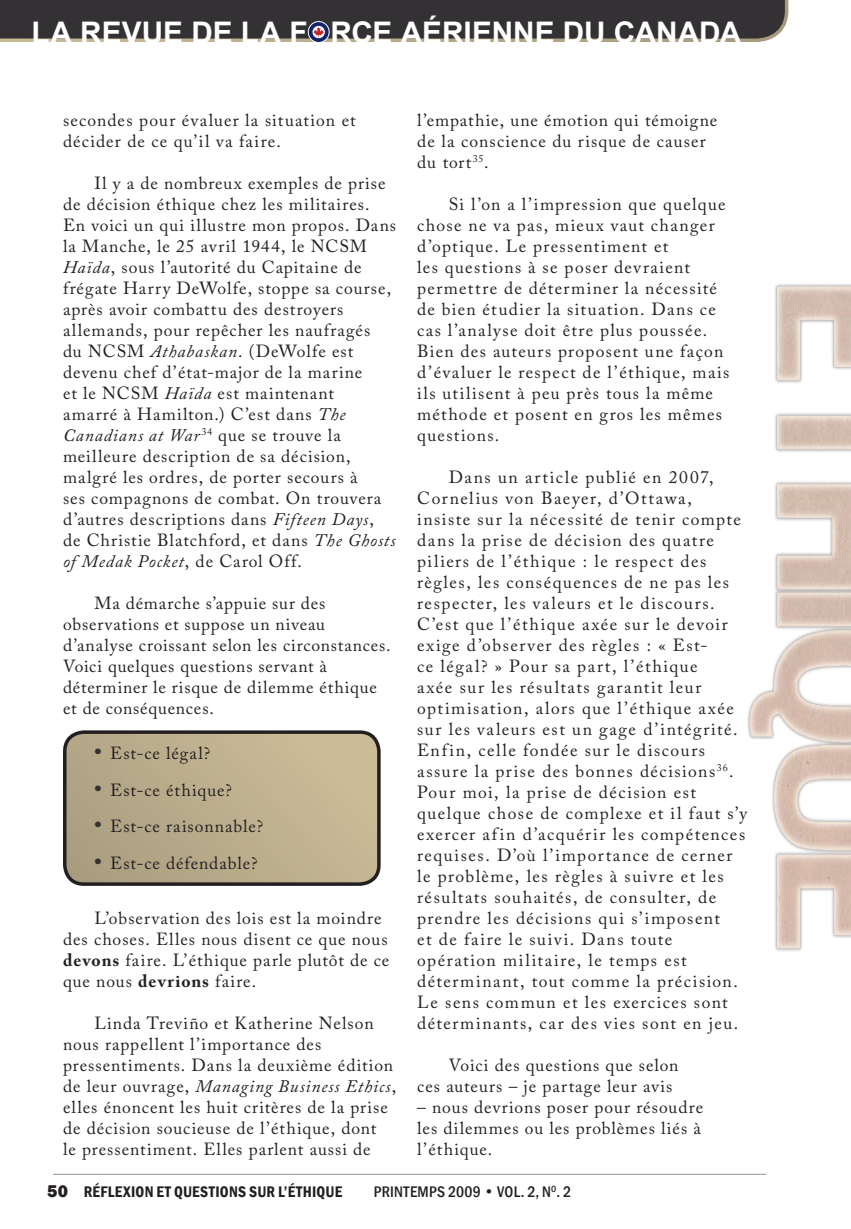
<style>
.page{position:relative;width:851px;height:1229px;background:#fff}
.page>*{position:absolute;margin:0;border:0;box-sizing:border-box;transform-origin:0 0}
.t1{font:700 29.75px "Arial";color:#fff}
.t2{font:17.5px/21px "Adobe Caslon Pro";letter-spacing:.07em;color:#231f20}
.t3{font:17.5px/21px "Adobe Caslon Pro";letter-spacing:.05em;color:#231f20}
.t4{font:17.5px/21px "Adobe Caslon Pro";letter-spacing:.045em;color:#231f20}
.t5{font:600 condensed 15.75px "Franklin Gothic";color:#231f20}
.t6{font:500 condensed 15.75px "Franklin Gothic";letter-spacing:.015em;color:#231f20}
.s1{font-style:italic}
.s2{font-weight:700;font-size:21px;color:#333133}
.s3{font-weight:700}
.s4{font-weight:800;font-stretch:normal;font-size:17.5px}
</style>
<div class="page">
<img style="left:747px;top:284px;width:103px;height:667px">
<div style="left:308px;top:21px;width:21px;height:22px;border:1px solid #fff;border-radius:50%"></div>
<svg style="left:0;top:0;width:788px;height:42px;background:#3f3c3c"></svg>
<hr style="left:53px;top:1173px;width:713px;height:1px;background:#939598">
<svg style="left:68px;top:732px;width:311px;height:152px;background:#bbae8d"></svg>
<div style="left:63px;top:730px;width:317px;height:156px;border:4px solid #231f20;border-radius:19px"></div>
<h1 class="t1" style="left:32px;top:13px;width:711px">LA REVUE DE LA F RCE AÉRIENNE DU CANADA</h1>
<p class="t2" style="left:63px;top:109px;width:294px">secondes pour évaluer la situation et décider de ce qu’il va faire.</p>
<p class="t2" style="left:63px;top:172px;width:334px;text-indent:32px">Il y a de nombreux exemples de prise de décision éthique chez les militaires.<br>En voici un qui illustre mon propos. Dans la Manche, le 25 avril 1944, le NCSM <span class="s1">Haïda</span>, sous l’autorité du Capitaine de frégate Harry DeWolfe, stoppe sa course, après avoir combattu des destroyers allemands, pour repêcher les naufragés<br>du NCSM <span class="s1">Athabaskan</span>. (DeWolfe est devenu chef d’état-major de la marine<br>et le NCSM <span class="s1">Haïda</span> est maintenant<br>amarré à Hamilton.) C’est dans <span class="s1">The Canadians at War</span><sup>34</sup> que se trouve la meilleure description de sa décision, malgré les ordres, de porter secours à<br>ses compagnons de combat. On trouvera d’autres descriptions dans <span class="s1">Fifteen Days</span>,<br>de Christie Blatchford, et dans <span class="s1">The Ghosts of Medak Pocket</span>, de Carol Off.</p>
<p class="t4" style="left:63px;top:592px;width:329px;text-indent:32px">Ma démarche s’appuie sur des observations et suppose un niveau d’analyse croissant selon les circonstances.<br>Voici quelques questions servant à déterminer le risque de dilemme éthique et de conséquences.</p>
<p class="t2" style="left:94px;top:742px;width:117px"><span class="s2">•</span> Est-ce légal?</p>
<p class="t2" style="left:94px;top:779px;width:139px"><span class="s2">•</span> Est-ce éthique?</p>
<p class="t2" style="left:94px;top:816px;width:170px"><span class="s2">•</span> Est-ce raisonnable?</p>
<p class="t3" style="left:94px;top:852px;width:165px"><span class="s2">•</span> Est-ce défendable?</p>
<p class="t2" style="left:63px;top:907px;width:328px;text-indent:32px">L’observation des lois est la moindre des choses. Elles nous disent ce que nous <span class="s3">devons</span> faire. L’éthique parle plutôt de ce que nous <span class="s3">devrions</span> faire.</p>
<p class="t3" style="left:63px;top:1012px;width:334px;text-indent:32px">Linda Treviño et Katherine Nelson nous rappellent l’importance des pressentiments. Dans la deuxième édition de leur ouvrage, <span class="s1">Managing Business Ethics</span>, elles énoncent les huit critères de la prise de décision soucieuse de l’éthique, dont<br>le pressentiment. Elles parlent aussi de</p>
<p class="t2" style="left:417px;top:109px;width:301px">l’empathie, une émotion qui témoigne de la conscience du risque de causer du tort<sup>35</sup>.</p>
<p class="t2" style="left:417px;top:193px;width:314px;text-indent:31px">Si l’on a l’impression que quelque chose ne va pas, mieux vaut changer d’optique. Le pressentiment et<br>les questions à se poser devraient permettre de déterminer la nécessité de bien étudier la situation. Dans ce cas l’analyse doit être plus poussée.<br>Bien des auteurs proposent une façon d’évaluer le respect de l’éthique, mais ils utilisent à peu près tous la même méthode et posent en gros les mêmes questions.</p>
<p class="t2" style="left:417px;top:466px;width:331px;text-indent:32px">Dans un article publié en 2007, Cornelius von Baeyer, d’Ottawa, insiste sur la nécessité de tenir compte dans la prise de décision des quatre piliers de l’éthique : le respect des règles, les conséquences de ne pas les respecter, les valeurs et le discours.<br>C’est que l’éthique axée sur le devoir exige d’observer des règles : « Est-<br>ce légal? » Pour sa part, l’éthique<br>axée sur les résultats garantit leur optimisation, alors que l’éthique axée sur les valeurs est un gage d’intégrité.<br>Enfin, celle fondée sur le discours assure la prise des bonnes décisions<sup>36</sup>.<br>Pour moi, la prise de décision est quelque chose de complexe et il faut s’y exercer afin d’acquérir les compétences requises. D’où l’importance de cerner le problème, les règles à suivre et les résultats souhaités, de consulter, de prendre les décisions qui s’imposent<br>et de faire le suivi. Dans toute opération militaire, le temps est déterminant, tout comme la précision.<br>Le sens commun et les exercices sont déterminants, car des vies sont en jeu.</p>
<p class="t2" style="left:417px;top:1054px;width:263px;text-indent:31px">Voici des questions que selon ces auteurs – je partage leur avis</p>
<p class="t3" style="left:417px;top:1096px;width:287px">– nous devrions poser pour résoudre les dilemmes ou les problèmes liés à l’éthique.</p>
<p class="t5" style="left:47px;top:1181px;width:54px"><span class="s4">50</span> RÉFLEXION</p>
<p class="t5" style="left:156px;top:1181px;width:27px">ET QUESTIONS</p>
<p class="t5" style="left:249px;top:1181px;width:10px">SUR</p>
<p class="t5" style="left:278px;top:1181px;width:27px">L’ÉTHIQUE</p>
<p class="t6" style="left:374px;top:1181px;width:199px">PRINTEMPS 2009 • Vol. 2, N<sup>o</sup>. 2</p>
</div>
